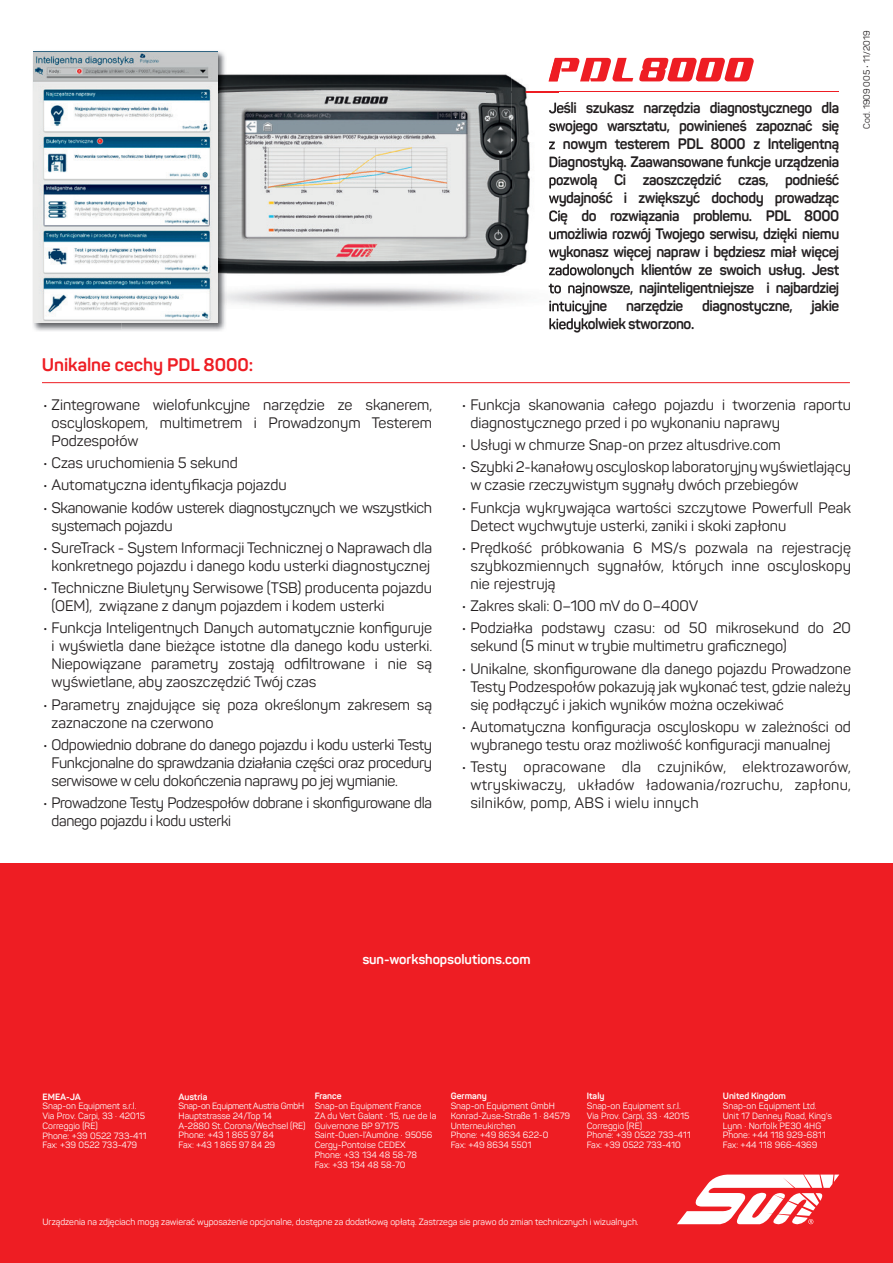
<style>
.page{position:relative;width:893px;height:1263px;background:#fff}
.page>*{position:absolute;margin:0;border:0;box-sizing:border-box;transform-origin:0 0}
.t1{font:700 18px "Panton";color:#ee1d23}
.t2{font:15px/18px "Panton";color:#231f20}
.t3{font:700 15px "Panton";letter-spacing:-.03em;color:#231f20;scale:.96 1}
.t4{font:15px/18px "Panton";letter-spacing:-.02em;color:#231f20}
.t5{font:700 13.5px "Panton";color:#fff}
.t6{font:9px/9.8px "Panton";color:#fff}
.t7{font:700 9px "Panton";color:#fff}
.t8{font:9px "Panton";color:#231f20}
</style>
<div class="page">
<div style="left:0;top:863px;width:893px;height:400px;background:#ee1d23"></div>
<svg style="left:677px;top:1174px;width:162px;height:50px"></svg>
<hr style="left:42px;top:382px;width:808px;height:1px;background:#ee1d23">
<hr style="left:486px;top:91px;width:353px;height:1px;background:#ee1d23">
<svg style="left:559px;top:58px;width:74px;height:23px"></svg>
<svg style="left:639px;top:58px;width:115px;height:23px"></svg>
<img style="left:559px;top:265px;width:29px;height:11px">
<img style="left:559px;top:282px;width:29px;height:15px">
<img style="left:549px;top:300px;width:39px;height:15px">
<img style="left:549px;top:318px;width:39px;height:11px">
<img style="left:226px;top:57px;width:333px;height:251px">
<img style="left:549px;top:102px;width:10px;height:15px">
<img style="left:549px;top:120px;width:10px;height:15px">
<img style="left:549px;top:138px;width:10px;height:15px">
<img style="left:549px;top:156px;width:10px;height:15px">
<img style="left:549px;top:174px;width:10px;height:15px">
<img style="left:549px;top:192px;width:10px;height:15px">
<img style="left:549px;top:210px;width:10px;height:15px">
<img style="left:549px;top:228px;width:10px;height:15px">
<img style="left:549px;top:246px;width:10px;height:15px">
<img style="left:486px;top:91px;width:73px;height:1px">
<img style="left:549px;top:58px;width:10px;height:23px">
<img style="left:549px;top:265px;width:10px;height:14px">
<img style="left:549px;top:282px;width:10px;height:15px">
<svg style="left:549px;top:300px;width:10px;height:10px"></svg>
<img style="left:33px;top:51px;width:193px;height:280px">
<img style="left:121px;top:265px;width:105px;height:64px">
<img style="left:34px;top:52px;width:184px;height:271px">
<p class="t1" style="left:42px;top:353px;width:213px">Unikalne cechy PDL 8000:</p>
<p class="t2" style="left:52px;top:395px;width:382px;text-align:justify;text-indent:-9px">• Zintegrowane wielofunkcyjne narzędzie ze skanerem, oscyloskopem, multimetrem i Prowadzonym Testerem Podzespołów</p>
<p class="t2" style="left:43px;top:454px;width:196px">• Czas uruchomienia 5 sekund</p>
<p class="t2" style="left:43px;top:476px;width:245px">• Automatyczna identyfikacja pojazdu</p>
<p class="t4" style="left:52px;top:498px;width:382px;text-indent:-9px">• Skanowanie kodów usterek diagnostycznych we wszystkich systemach pojazdu</p>
<p class="t2" style="left:43px;top:538px;width:391px;text-align:center">• SureTrack - System Informacji Technicznej o Naprawach dla konkretnego pojazdu i danego kodu usterki diagnostycznej</p>
<p class="t2" style="left:52px;top:579px;width:382px;text-indent:-9px">• Techniczne Biuletyny Serwisowe (TSB) producenta pojazdu (OEM), związane z danym pojazdem i kodem usterki</p>
<p class="t2" style="left:52px;top:619px;width:382px;text-align:justify;text-indent:-9px">• Funkcja Inteligentnych Danych automatycznie konfiguruje i wyświetla dane bieżące istotne dla danego kodu usterki.<br>Niepowiązane parametry zostają odfiltrowane i nie są wyświetlane, aby zaoszczędzić Twój czas</p>
<p class="t2" style="left:52px;top:695px;width:382px;text-indent:-9px">• Parametry znajdujące się poza określonym zakresem są zaznaczone na czerwono</p>
<p class="t2" style="left:52px;top:735px;width:382px;text-align:justify;text-indent:-9px">• Odpowiednio dobrane do danego pojazdu i kodu usterki Testy Funkcjonalne do sprawdzania działania części oraz procedury serwisowe w celu dokończenia naprawy po jej wymianie.</p>
<p class="t4" style="left:52px;top:794px;width:382px;text-indent:-8px">• Prowadzone Testy Podzespołów dobrane i skonfigurowane dla danego pojazdu i kodu usterki</p>
<p class="t3" style="left:549px;top:99px;width:304px">Jeśli szukasz narzędzia diagnostycznego dla</p>
<p class="t3" style="left:549px;top:117px;width:304px">swojego warsztatu, powinieneś zapoznać się</p>
<p class="t3" style="left:549px;top:135px;width:304px">z nowym testerem PDL 8000 z Inteligentną</p>
<p class="t3" style="left:549px;top:153px;width:304px">Diagnostyką. Zaawansowane funkcje urządzenia</p>
<p class="t3" style="left:549px;top:171px;width:304px">pozwolą Ci zaoszczędzić czas, podnieść</p>
<p class="t3" style="left:549px;top:189px;width:304px">wydajność i zwiększyć dochody prowadząc</p>
<p class="t3" style="left:549px;top:207px;width:304px">Cię do rozwiązania problemu. PDL 8000</p>
<p class="t3" style="left:549px;top:225px;width:304px">umożliwia rozwój Twojego serwisu, dzięki niemu</p>
<p class="t3" style="left:549px;top:243px;width:304px">wykonasz więcej napraw i będziesz miał więcej</p>
<p class="t3" style="left:549px;top:261px;width:304px">zadowolonych klientów ze swoich usług. Jest</p>
<p class="t3" style="left:549px;top:279px;width:304px">to najnowsze, najinteligentniejsze i najbardziej</p>
<p class="t3" style="left:626px;top:297px;width:61px">narzędzie</p>
<p class="t3" style="left:702px;top:297px;width:96px">diagnostyczne,</p>
<p class="t3" style="left:812px;top:297px;width:30px">jakie</p>
<p class="t3" style="left:549px;top:315px;width:153px">kiedykolwiek stworzono.</p>
<p class="t8" style="left:861px;top:129px;width:99px;rotate:-90deg">Cod. 1909 005 • 11/2019</p>
<p class="t2" style="left:470px;top:395px;width:382px;text-indent:-9px">• Funkcja skanowania całego pojazdu i tworzenia raportu diagnostycznego przed i po wykonaniu naprawy</p>
<p class="t2" style="left:462px;top:436px;width:320px">• Usługi w chmurze Snap-on przez altusdrive.com</p>
<p class="t2" style="left:470px;top:458px;width:382px;text-indent:-9px">• Szybki 2-kanałowy oscyloskop laboratoryjny wyświetlający w czasie rzeczywistym sygnały dwóch przebiegów</p>
<p class="t2" style="left:470px;top:498px;width:382px;text-indent:-9px">• Funkcja wykrywająca wartości szczytowe Powerfull Peak<br>Detect wychwytuje usterki, zaniki i skoki zapłonu</p>
<p class="t2" style="left:470px;top:538px;width:382px;text-align:justify;text-indent:-9px">• Prędkość próbkowania 6 MS/s pozwala na rejestrację szybkozmiennych sygnałów, których inne oscyloskopy nie rejestrują</p>
<p class="t2" style="left:462px;top:597px;width:238px">• Zakres skali: 0–100 mV do 0–400V</p>
<p class="t2" style="left:470px;top:619px;width:382px;text-indent:-9px">• Podziałka podstawy czasu: od 50 mikrosekund do 20 sekund (5 minut w trybie multimetru graficznego)</p>
<p class="t2" style="left:470px;top:659px;width:382px;text-align:justify;text-indent:-9px">• Unikalne, skonfigurowane dla danego pojazdu Prowadzone Testy Podzespołów pokazują jak wykonać test, gdzie należy się podłączyć i jakich wyników można oczekiwać</p>
<p class="t2" style="left:470px;top:717px;width:382px;text-indent:-9px">• Automatyczna konfiguracja oscyloskopu w zależności od wybranego testu oraz możliwość konfiguracji manualnej</p>
<p class="t2" style="left:470px;top:758px;width:382px;text-align:justify;text-indent:-9px">• Testy opracowane dla czujników, elektrozaworów, wtryskiwaczy, układów ładowania/rozruchu, zapłonu, silników, pomp, ABS i wielu innych</p>
<p class="t5" style="left:362px;top:951px;width:170px">sun-workshopsolutions.com</p>
<p class="t7" style="left:43px;top:1091px;width:40px">EMEA-JA</p>
<p class="t6" style="left:43px;top:1101px;width:106px">Snap-on Equipment s.r.l.<br>Via Prov. Carpi, 33 · 42015<br>Correggio (RE)<br>Phone: +39 0522 733-411<br>Fax: +39 0522 733-479</p>
<p class="t7" style="left:179px;top:1091px;width:30px">Austria</p>
<p class="t6" style="left:179px;top:1101px;width:129px">Snap-on Equipment Austria GmbH<br>Hauptstrasse 24/Top 14<br>A-2880 St. Corona/Wechsel (RE)<br>Phone: +43 1 865 97 84<br>Fax: +43 1 865 97 84 29</p>
<p class="t7" style="left:315px;top:1091px;width:28px">France</p>
<p class="t6" style="left:315px;top:1101px;width:123px">Snap-on Equipment France<br>ZA du Vert Galant · 15, rue de la<br>Guivernone BP 97175<br>Saint-Ouen-l’Aumône · 95056<br>Cergy-Pontoise CEDEX<br>Phone: +33 134 48 58-78<br>Fax: +33 134 48 58-70</p>
<p class="t7" style="left:451px;top:1091px;width:38px">Germany</p>
<p class="t6" style="left:451px;top:1101px;width:121px">Snap-on Equipment GmbH<br>Konrad-Zuse-Straße 1 · 84579<br>Unterneukirchen<br>Phone: +49 8634 622-0<br>Fax: +49 8634 5501</p>
<p class="t7" style="left:587px;top:1091px;width:19px">Italy</p>
<p class="t6" style="left:587px;top:1101px;width:106px">Snap-on Equipment s.r.l.<br>Via Prov. Carpi, 33 · 42015<br>Correggio (RE)<br>Phone: +39 0522 733-411<br>Fax: +39 0522 733-410</p>
<p class="t6" style="left:43px;top:1217px;width:598px">Urządzenia na zdjęciach mogą zawierać wyposażenie opcjonalne, dostępne za dodatkową opłatą. Zastrzega sie prawo do zmian technicznych i wizualnych.</p>
<p class="t7" style="left:723px;top:1091px;width:65px">United Kingdom</p>
<p class="t6" style="left:723px;top:1101px;width:110px">Snap-on Equipment Ltd.<br>Unit 17 Denney Road, King‘s<br>Lynn · Norfolk PE30 4HG<br>Phone: +44 118 929-6811<br>Fax: +44 118 966-4369</p>
</div>
